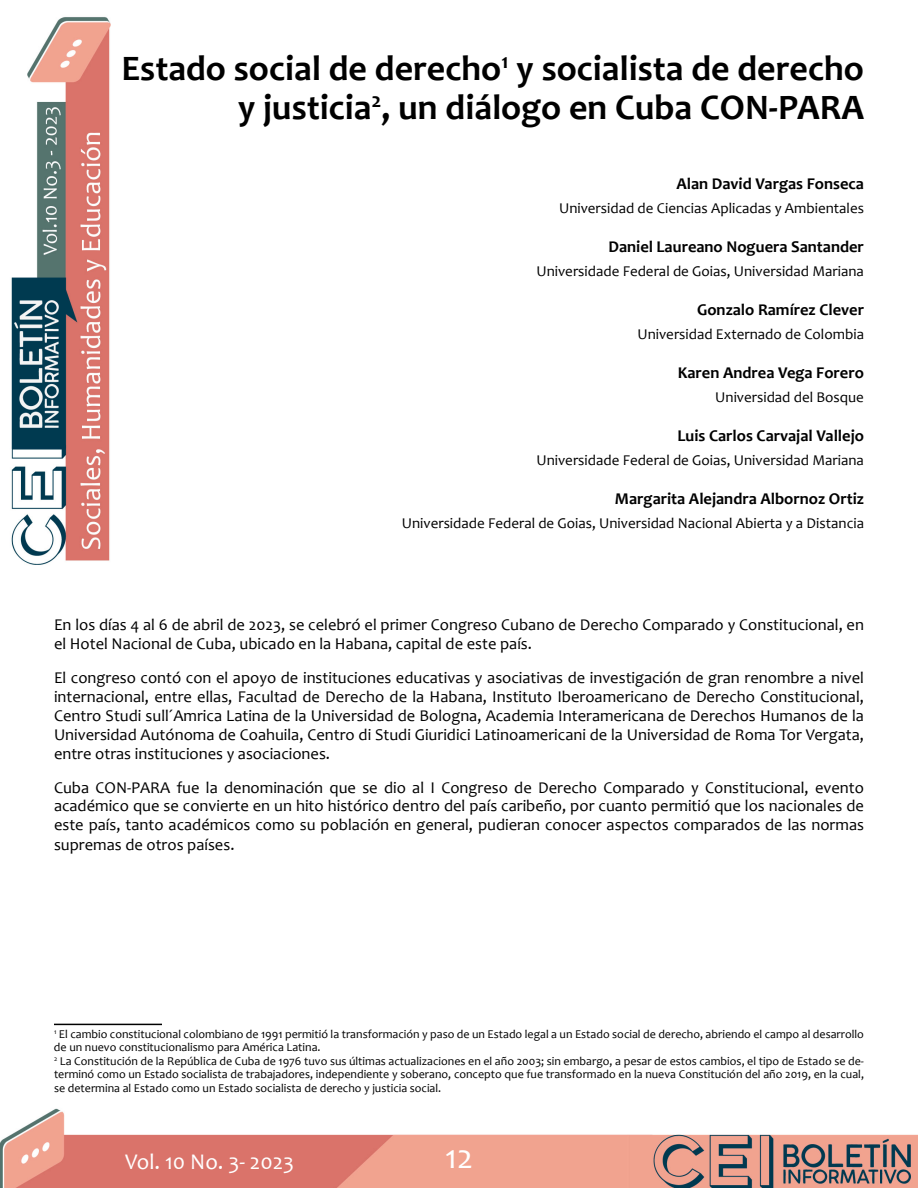
<style>
.page{position:relative;width:918px;height:1188px;background:#fff}
.page>*{position:absolute;margin:0;border:0;box-sizing:border-box;transform-origin:0 0}
.t1{font:700 36px/39px "Candara";color:#000;text-align:right}
.t2{font:34.5px "Candara";color:#fff}
.t3{font:22.5px "Candara";color:#fff}
.t4{font:16.5px/18.9px "Candara";color:#000;text-align:justify}
.t5{font:700 16.5px "Candara";color:#000}
.t6{font:15px "Candara";color:#000}
.t7{font:12px/13.5px "Candara";color:#000}
</style>
<div class="page">
<img style="left:0;top:1108px;width:918px;height:80px">
<img style="left:11px;top:17px;width:100px;height:548px">
<hr style="left:54px;top:1024px;width:108px;height:1px;background:#000">
<h1 class="t1" style="left:121px;top:48px;width:744px">Estado social de derecho<sup>1</sup> y socialista de derecho y justicia<sup>2</sup>, un diálogo en Cuba CON-PARA</h1>
<p class="t5" style="left:676px;top:173px;width:189px">Alan David Vargas Fonseca</p>
<p class="t6" style="left:559px;top:198px;width:306px">Universidad de Ciencias Aplicadas y Ambientales</p>
<p class="t5" style="left:608px;top:236px;width:257px">Daniel Laureano Noguera Santander</p>
<p class="t6" style="left:536px;top:261px;width:329px">Universidade Federal de Goias, Universidad Mariana</p>
<p class="t5" style="left:697px;top:299px;width:168px">Gonzalo Ramírez Clever</p>
<p class="t6" style="left:637px;top:324px;width:228px">Universidad Externado de Colombia</p>
<p class="t5" style="left:678px;top:362px;width:188px">Karen Andrea Vega Forero</p>
<p class="t6" style="left:715px;top:387px;width:150px">Universidad del Bosque</p>
<p class="t5" style="left:678px;top:425px;width:188px">Luis Carlos Carvajal Vallejo</p>
<p class="t6" style="left:536px;top:450px;width:329px">Universidade Federal de Goias, Universidad Mariana</p>
<p class="t5" style="left:615px;top:488px;width:251px">Margarita Alejandra Albornoz Ortiz</p>
<p class="t6" style="left:402px;top:513px;width:464px">Universidade Federal de Goias, Universidad Nacional Abierta y a Distancia</p>
<p class="t4" style="left:54px;top:615px;width:812px">En los días 4 al 6 de abril de 2023, se celebró el primer Congreso Cubano de Derecho Comparado y Constitucional, en el Hotel Nacional de Cuba, ubicado en la Habana, capital de este país.</p>
<p class="t4" style="left:54px;top:668px;width:812px">El congreso contó con el apoyo de instituciones educativas y asociativas de investigación de gran renombre a nivel internacional, entre ellas, Facultad de Derecho de la Habana, Instituto Iberoamericano de Derecho Constitucional, Centro Studi sull´Amrica Latina de la Universidad de Bologna, Academia Interamericana de Derechos Humanos de la Universidad Autónoma de Coahuila, Centro di Studi Giuridici Latinoamericani de la Universidad de Roma Tor Vergata, entre otras instituciones y asociaciones.</p>
<p class="t4" style="left:54px;top:777px;width:812px">Cuba CON-PARA fue la denominación que se dio al I Congreso de Derecho Comparado y Constitucional, evento académico que se convierte en un hito histórico dentro del país caribeño, por cuanto permitió que los nacionales de este país, tanto académicos como su población en general, pudieran conocer aspectos comparados de las normas supremas de otros países.</p>
<p class="t7" style="left:54px;top:1027px;width:812px"><sup>1</sup> El cambio constitucional colombiano de 1991 permitió la transformación y paso de un Estado legal a un Estado social de derecho, abriendo el campo al desarrollo de un nuevo constitucionalismo para América Latina.<br><sup>2</sup> La Constitución de la República de Cuba de 1976 tuvo sus últimas actualizaciones en el año 2003; sin embargo, a pesar de estos cambios, el tipo de Estado se de&shy;terminó como un Estado socialista de trabajadores, independiente y soberano, concepto que fue transformado en la nueva Constitución del año 2019, en la cual, se determina al Estado como un Estado socialista de derecho y justicia social.</p>
<h3 class="t3" style="left:125px;top:1147px;width:171px">Vol. 10 No. 3- 2023</h3>
<h2 class="t2" style="left:445px;top:1135px;width:30px">12</h2>
</div>
